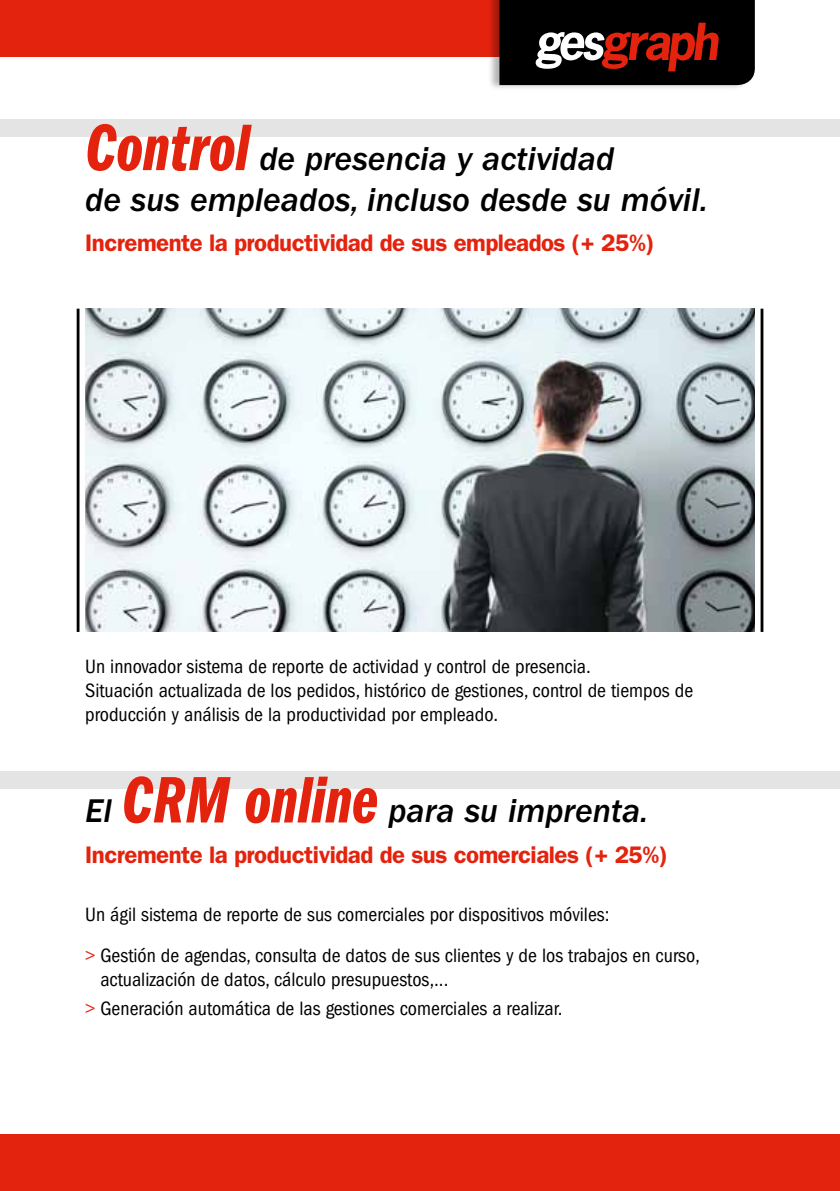
<style>
.page{position:relative;width:840px;height:1191px;background:#fff}
.page>*{position:absolute;margin:0;border:0;box-sizing:border-box;transform-origin:0 0}
.t1{font:italic 500 34px/40.8px "Franklin Gothic";color:#000}
.t2{font:600 24px "Franklin Gothic";letter-spacing:-.02em;color:#e4230e}
.t3{font:condensed 20px/24px "Franklin Gothic";color:#000}
.s1{font-family:"Franklin Gothic Demi Cmpr Ital";font-weight:400;font-style:normal;font-size:68px;color:#e4230e}
.s2{color:#e4230e}
</style>
<div class="page">
<div style="left:0;top:0;width:499px;height:57px;background:#e4230e"></div>
<div style="left:0;top:771px;width:839px;height:17px;background:#e4e4e5"></div>
<div style="left:0;top:119px;width:839px;height:17px;background:#e4e4e5"></div>
<div style="left:487px;top:0;width:267px;height:91px;background:#000;opacity:.3"></div>
<div style="left:0;top:1134px;width:839px;height:57px;background:#e4230e"></div>
<svg style="left:499px;top:0;width:255px;height:85px;background:#281411"></svg>
<img style="left:85px;top:309px;width:669px;height:323px">
<hr style="left:77px;top:309px;width:2px;height:323px;background:#000">
<hr style="left:760px;top:309px;width:3px;height:323px;background:#000">
<h1 class="t1" style="left:85px;top:139px;width:624px"><span class="s1">Control</span> de presencia y actividad<br>de sus empleados, incluso desde su móvil.</h1>
<p class="t2" style="left:85px;top:229px;width:570px">Incremente la productividad de sus empleados (+ 25%)</p>
<p class="t3" style="left:85px;top:655px;width:609px">Un innovador sistema de reporte de actividad y control de presencia.<br>Situación actualizada de los pedidos, histórico de gestiones, control de tiempos de producción y análisis de la productividad por empleado.</p>
<h1 class="t1" style="left:85px;top:791px;width:564px">El <span class="s1">CRM online</span> para su imprenta.</h1>
<p class="t2" style="left:85px;top:840px;width:584px">Incremente la productividad de sus comerciales (+ 25%)</p>
<p class="t3" style="left:85px;top:894px;width:616px;line-height:41px">Un ágil sistema de reporte de sus comerciales por dispositivos móviles:<br><span class="s2">&gt;</span> Gestión de agendas, consulta de datos de sus clientes y de los trabajos en curso,</p>
<p class="t3" style="left:85px;top:965px;width:479px;line-height:28.8px;text-indent:15px">actualización de datos, cálculo presupuestos,...<br><span class="s2">&gt;</span> Generación automática de las gestiones comerciales a realizar.</p>
</div>
